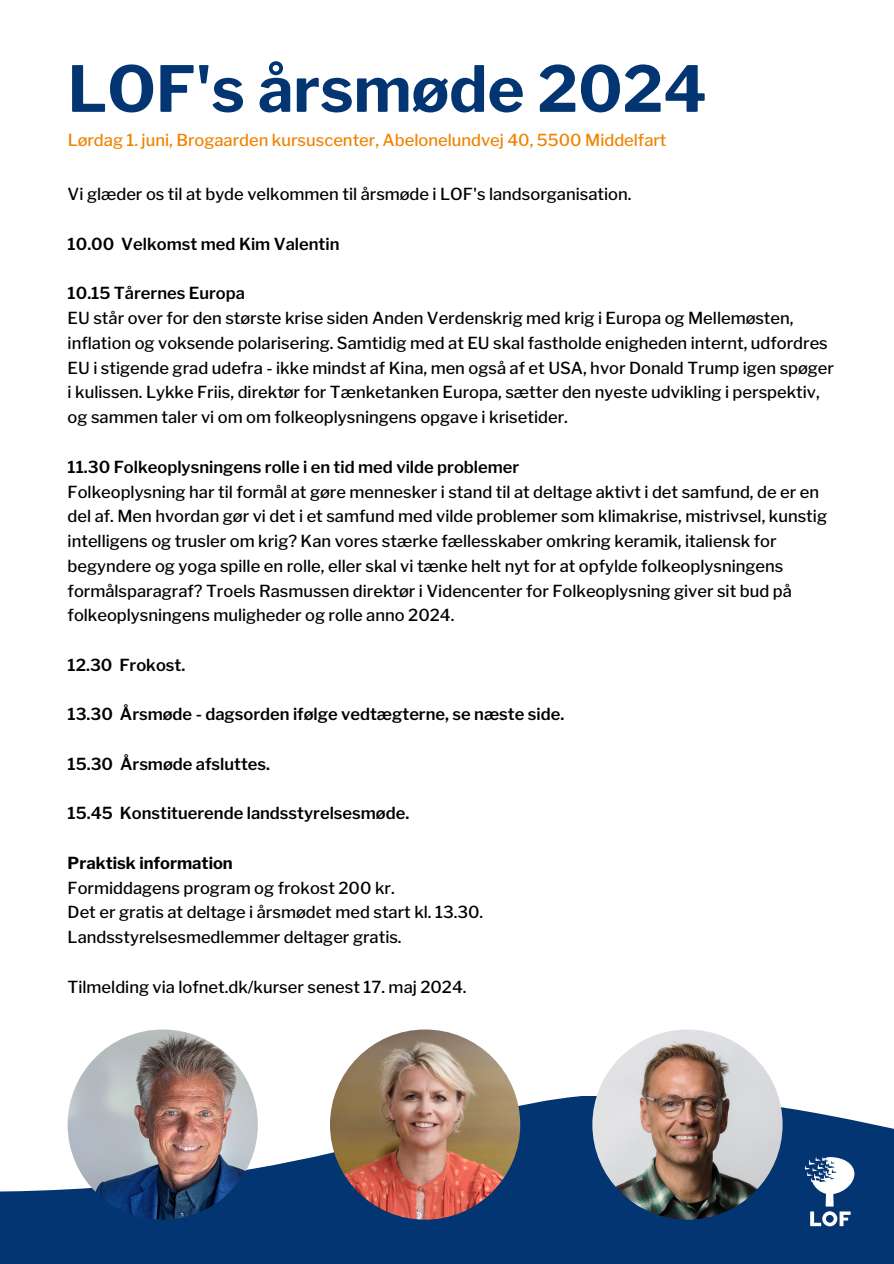
<style>
.page{position:relative;width:894px;height:1264px;background:#fff}
.page>*{position:absolute;margin:0;border:0;box-sizing:border-box;transform-origin:0 0}
.t1{font:700 63px "Libre Franklin";color:#033572}
.t2{font:500 16.5px/24.8px "Libre Franklin";color:#000}
.t3{font:600 16.5px "Libre Franklin";color:#000}
.t4{font:500 16.5px "Libre Franklin";color:#f08300}
.t5{font:700 16.5px "Libre Franklin";color:#000}
</style>
<div class="page">
<div style="left:0;top:1096px;width:893px;height:167px;background:#033572"></div>
<svg style="left:810px;top:1191px;width:41px;height:35px"></svg>
<svg style="left:0;top:1038px;width:893px;height:153px;fill:#fff"></svg>
<img style="left:592px;top:1029px;width:190px;height:190px;border-radius:50%">
<img style="left:330px;top:1029px;width:190px;height:190px;border-radius:50%">
<img style="left:68px;top:1029px;width:190px;height:190px;border-radius:50%">
<p class="t1" style="left:68px;top:51px;width:640px">LOF's årsmøde 2024</p>
<p class="t4" style="left:68px;top:130px;width:600px">Lørdag 1. juni, Brogaarden kursuscenter, Abelonelundvej 40, 5500 Middelfart</p>
<h1 class="t2" style="left:68px;top:182px;width:565px">Vi glæder os til at byde velkommen til årsmøde i LOF's landsorganisation.</h1>
<p class="t3" style="left:68px;top:234px;width:273px">10.00 Velkomst med Kim Valentin</p>
<p class="t3" style="left:68px;top:283px;width:179px">10.15 Tårernes Europa</p>
<p class="t2" style="left:68px;top:306px;width:767px">EU står over for den største krise siden Anden Verdenskrig med krig i Europa og Mellemøsten, inflation og voksende polarisering. Samtidig med at EU skal fastholde enigheden internt, udfordres EU i stigende grad udefra - ikke mindst af Kina, men også af et USA, hvor Donald Trump igen spøger i kulissen. Lykke Friis, direktør for Tænketanken Europa, sætter den nyeste udvikling i perspektiv, og sammen taler vi om om folkeoplysningens opgave i krisetider.</p>
<p class="t3" style="left:68px;top:457px;width:453px">11.30 Folkeoplysningens rolle i en tid med vilde problemer</p>
<p class="t2" style="left:68px;top:479px;width:760px">Folkeoplysning har til formål at gøre mennesker i stand til at deltage aktivt i det samfund, de er en del af. Men hvordan gør vi det i et samfund med vilde problemer som klimakrise, mistrivsel, kunstig intelligens og trusler om krig? Kan vores stærke fællesskaber omkring keramik, italiensk for begyndere og yoga spille en rolle, eller skal vi tænke helt nyt for at opfylde folkeoplysningens formålsparagraf? Troels Rasmussen direktør i Videncenter for Folkeoplysning giver sit bud på folkeoplysningens muligheder og rolle anno 2024.</p>
<p class="t3" style="left:68px;top:655px;width:119px">12.30 Frokost.</p>
<p class="t3" style="left:68px;top:704px;width:498px">13.30 Årsmøde - dagsorden ifølge vedtægterne, se næste side.</p>
<p class="t3" style="left:68px;top:754px;width:204px">15.30 Årsmøde afsluttes.</p>
<p class="t3" style="left:68px;top:803px;width:343px">15.45 Konstituerende landsstyrelsesmøde.</p>
<p class="t5" style="left:68px;top:853px;width:167px">Praktisk information</p>
<p class="t2" style="left:68px;top:875px;width:328px">Formiddagens program og frokost 200 kr.</p>
<p class="t2" style="left:68px;top:900px;width:417px">Det er gratis at deltage i årsmødet med start kl. 13.30.</p>
<p class="t2" style="left:68px;top:924px;width:335px">Landsstyrelsesmedlemmer deltager gratis.</p>
<p class="t2" style="left:68px;top:974px;width:400px">Tilmelding via lofnet.dk/kurser senest 17. maj 2024.</p>
</div>
